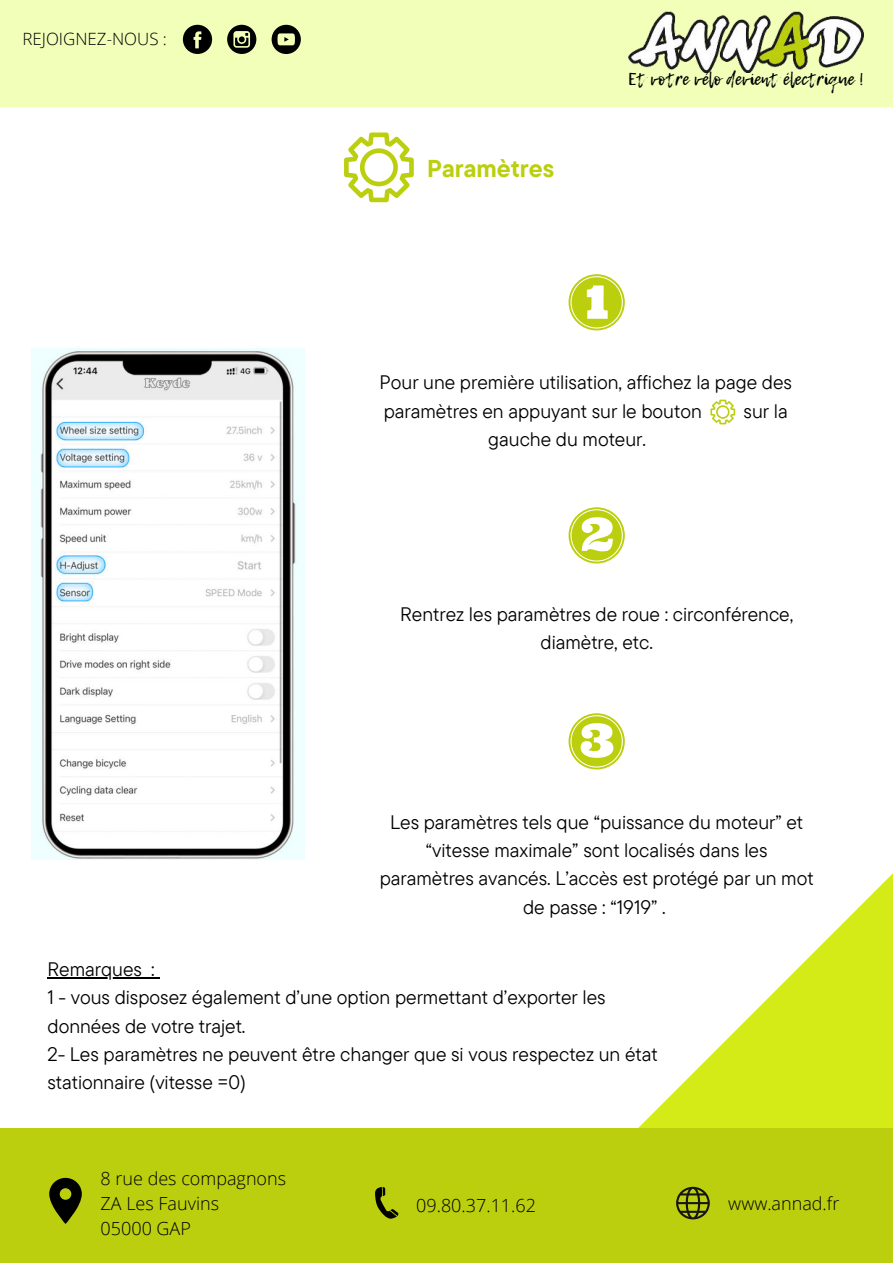
<style>
.page{position:relative;width:893px;height:1264px;background:#fff}
.page>*{position:absolute;margin:0;border:0;box-sizing:border-box;transform-origin:0 0}
.t1{font:700 24.3px "TT Commons Pro";color:#bbcf0e}
.t2{font:19.5px/28px "TT Commons Pro";color:#000}
.t3{font:300 18px/24.8px "Open Sans";color:#000}
.t4{font:17.1px "Lemon Tuesday";color:#000}
.t5{font:300 16.95px "Open Sans";color:#000}
</style>
<div class="page">
<svg style="left:624px;top:735px;width:268px;height:393px"></svg>
<div style="left:0;top:1128px;width:892px;height:134px;background:#bbcf0e"></div>
<svg style="left:375px;top:1187px;width:23px;height:32px"></svg>
<svg style="left:676px;top:1186px;width:33px;height:33px"></svg>
<svg style="left:49px;top:1177px;width:33px;height:46px"></svg>
<div style="left:0;top:0;width:892px;height:107px;background:#f1ffb9"></div>
<img style="left:628px;top:12px;width:235px;height:61px">
<svg style="left:183px;top:25px;width:29px;height:29px"></svg>
<svg style="left:227px;top:25px;width:29px;height:29px"></svg>
<svg style="left:271px;top:25px;width:30px;height:29px"></svg>
<svg style="left:344px;top:132px;width:70px;height:70px"></svg>
<img style="left:32px;top:348px;width:272px;height:511px">
<svg style="left:568px;top:274px;width:56px;height:56px"></svg>
<svg style="left:710px;top:399px;width:25px;height:25px"></svg>
<svg style="left:568px;top:507px;width:56px;height:56px"></svg>
<svg style="left:568px;top:713px;width:56px;height:56px"></svg>
<hr style="left:47px;top:977px;width:95px;height:1px;background:#000">
<svg style="left:142px;top:977px;width:17px;height:1px"></svg>
<p class="t5" style="left:23px;top:28px;width:146px">REJOIGNEZ-NOUS :</p>
<p class="t1" style="left:427px;top:150px;width:129px">Paramètres</p>
<p class="t4" style="left:628px;top:69px;width:237px">Et votre vélo devient électrique !</p>
<p class="t2" style="left:379px;top:368px;width:414px">Pour une première utilisation, affichez la page des paramètres en appuyant sur le bouton</p>
<p class="t2" style="left:743px;top:396px;width:46px">sur la</p>
<p class="t2" style="left:488px;top:425px;width:159px">gauche du moteur.</p>
<p class="t2" style="left:400px;top:600px;width:394px;text-align:center">Rentrez les paramètres de roue : circonférence, diamètre, etc.</p>
<p class="t2" style="left:380px;top:808px;width:435px;text-align:center">Les paramètres tels que “puissance du moteur” et “vitesse maximale” sont localisés dans les paramètres avancés. L’accès est protégé par un mot de passe : “1919” .</p>
<p class="t2" style="left:47px;top:955px;width:559px">Remarques :<br>1 - vous disposez également d’une option permettant d’exporter les données de votre trajet.</p>
<p class="t2" style="left:47px;top:1039px;width:611px">2- Les paramètres ne peuvent être changer que si vous respectez un état stationnaire (vitesse =0)</p>
<p class="t3" style="left:101px;top:1165px;width:187px">8 rue des compagnons<br>ZA Les Fauvins<br>05000 GAP</p>
<p class="t3" style="left:416px;top:1192px;width:121px">09.80.37.11.62</p>
<p class="t3" style="left:728px;top:1190px;width:112px">www.annad.fr</p>
</div>
